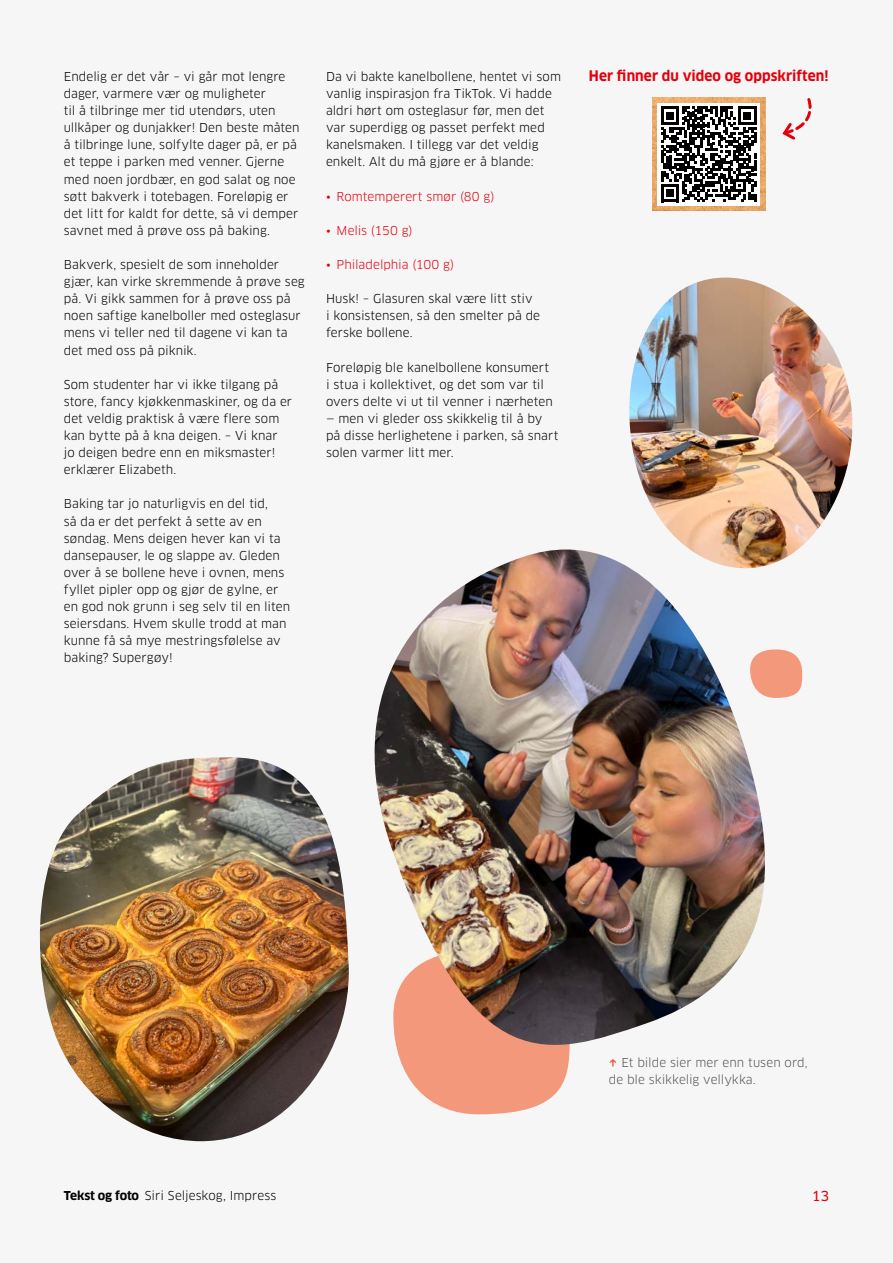
<style>
.page{position:relative;width:893px;height:1263px;background:#f6f6f6}
.page>*{position:absolute;margin:0;border:0;box-sizing:border-box;transform-origin:0 0}
.t1{font:700 14.25px "Clan OT";letter-spacing:.005em;color:#e3000b;scale:.95 1}
.t2{font:13.5px "Clan OT News";color:#e3000b}
.t3{font:12px/17.1px "Clan OT";letter-spacing:.005em;color:#000}
.t4{font:12px/16.5px "Clan OT";color:#565655}
.t5{font:12px "Clan OT";color:#e3000b}
.s1{font-weight:700}
</style>
<div class="page">
<svg style="left:412px;top:1083px;width:151px;height:31px"></svg>
<img style="left:374px;top:549px;width:428px;height:534px">
<img style="left:40px;top:757px;width:309px;height:384px">
<img style="left:629px;top:278px;width:223px;height:292px">
<svg style="left:782px;top:98px;width:30px;height:42px"></svg>
<img style="left:652px;top:98px;width:113px;height:113px">
<div style="left:657px;top:103px;width:103px;height:103px;background:#fff"></div>
<svg style="left:661px;top:107px;width:95px;height:95px"></svg>
<svg style="left:610px;top:1077px;width:5px;height:6px"></svg>
<svg style="left:610px;top:1059px;width:6px;height:8px"></svg>
<p class="t3" style="left:64px;top:68px;width:237px">Endelig er det vår – vi går mot lengre dager, varmere vær og muligheter<br>til å tilbringe mer tid utendørs, uten ullkåper og dunjakker! Den beste måten å tilbringe lune, solfylte dager på, er på et teppe i parken med venner. Gjerne med noen jordbær, en god salat og noe søtt bakverk i totebagen. Foreløpig er det litt for kaldt for dette, så vi demper savnet med å prøve oss på baking.</p>
<p class="t3" style="left:64px;top:256px;width:242px">Bakverk, spesielt de som inneholder gjær, kan virke skremmende å prøve seg på. Vi gikk sammen for å prøve oss på noen saftige kanelboller med osteglasur mens vi teller ned til dagene vi kan ta det med oss på piknik.</p>
<p class="t3" style="left:64px;top:376px;width:230px">Som studenter har vi ikke tilgang på store, fancy kjøkkenmaskiner, og da er det veldig praktisk å være flere som kan bytte på å kna deigen. – Vi knar<br>jo deigen bedre enn en miksmaster! erklærer Elizabeth.</p>
<p class="t3" style="left:64px;top:495px;width:228px">Baking tar jo naturligvis en del tid,<br>så da er det perfekt å sette av en søndag. Mens deigen hever kan vi ta dansepauser, le og slappe av. Gleden over å se bollene heve i ovnen, mens fyllet pipler opp og gjør de gylne, er en god nok grunn i seg selv til en liten seiersdans. Hvem skulle trodd at man kunne få så mye mestringsfølelse av baking? Supergøy!</p>
<p class="t3" style="left:326px;top:68px;width:237px">Da vi bakte kanelbollene, hentet vi som vanlig inspirasjon fra TikTok. Vi hadde aldri hørt om osteglasur før, men det var superdigg og passet perfekt med kanelsmaken. I tillegg var det veldig enkelt. Alt du må gjøre er å blande:</p>
<p class="t5" style="left:326px;top:189px;width:170px">• Romtemperert smør (80 g)</p>
<p class="t5" style="left:326px;top:223px;width:88px">• Melis (150 g)</p>
<p class="t5" style="left:326px;top:257px;width:130px">• Philadelphia (100 g)</p>
<p class="t3" style="left:326px;top:290px;width:216px">Husk! – Glasuren skal være litt stiv<br>i konsistensen, så den smelter på de ferske bollene.</p>
<p class="t3" style="left:326px;top:359px;width:228px">Foreløpig ble kanelbollene konsumert i stua i kollektivet, og det som var til overs delte vi ut til venner i nærheten</p>
<p class="t3" style="left:326px;top:410px;width:234px">— men vi gleder oss skikkelig til å by på disse herlighetene i parken, så snart solen varmer litt mer.</p>
<p class="t1" style="left:589px;top:67px;width:254px">Her finner du video og oppskriften!</p>
<p class="t4" style="left:609px;top:1054px;width:200px;text-indent:13px">Et bilde sier mer enn tusen ord, de ble skikkelig vellykka.</p>
<p class="t4" style="left:621px;top:1072px;width:209px">Bildetekst kommer Catem et cerum</p>
<p class="t3" style="left:64px;top:1187px;width:214px"><span class="s1">Tekst og foto</span> Siri Seljeskog, Impress</p>
<p class="t2" style="left:812px;top:1188px;width:19px">13</p>
</div>
